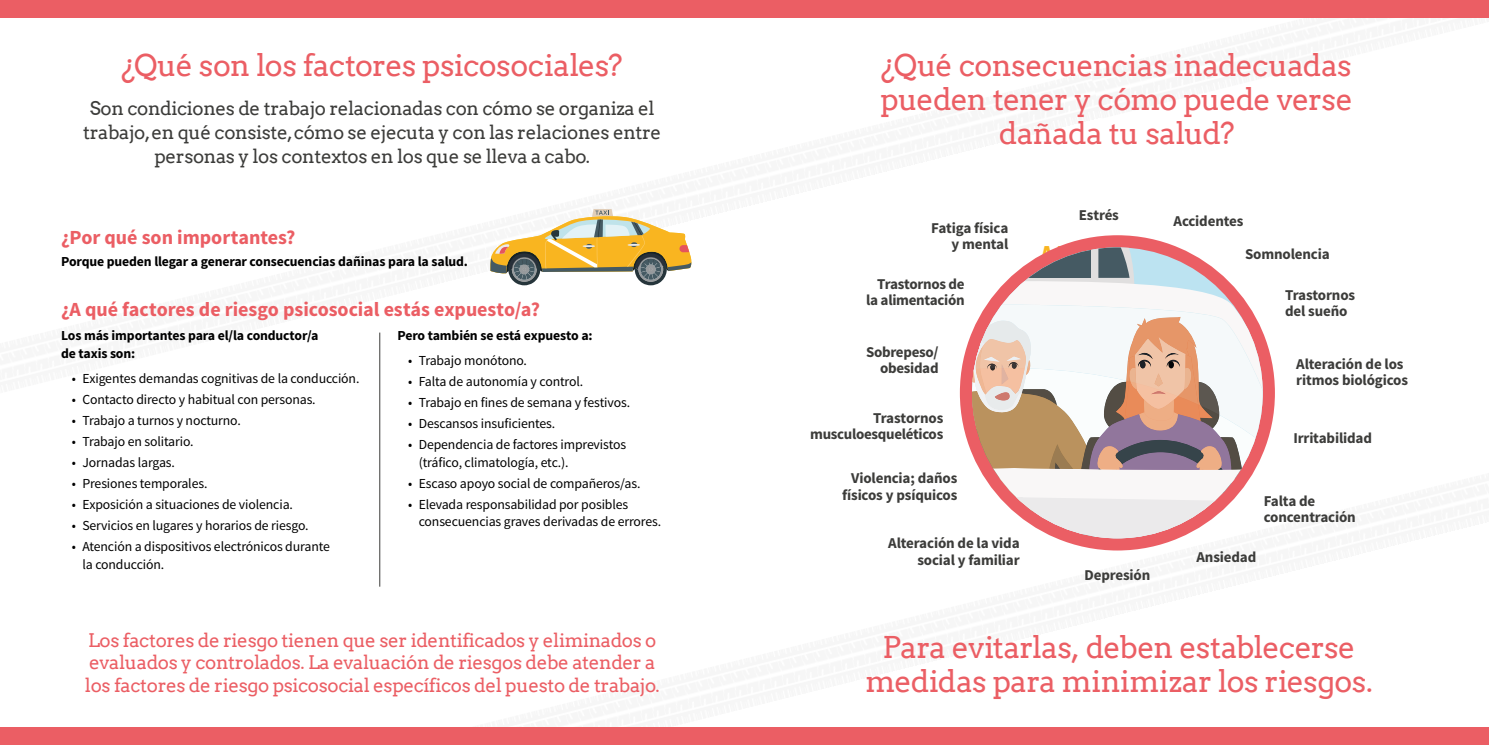
<style>
.page{position:relative;width:1489px;height:745px;background:#fff}
.page>*{position:absolute;margin:0;border:0;box-sizing:border-box;transform-origin:0 0}
.t1{font:30px/33.8px "Arvo";letter-spacing:-.02em;color:#eb5e64;text-align:center}
.t2{font:700 20px "Source Sans Pro";color:#eb5e64}
.t3{font:18.75px/22.5px "Arvo";letter-spacing:-.02em;color:#eb5e64}
.t4{font:18.75px/23.8px "Arvo";letter-spacing:-.02em;color:#3c3c3a;text-align:center}
.t5{font:700 15px/16.2px "Source Sans Pro";letter-spacing:-.01em;color:#3c3c3a;text-align:right}
.t6{font:13.75px/17.5px "Source Sans Pro";letter-spacing:-.01em;color:#000}
.t7{font:700 13.75px/17.5px "Source Sans Pro";letter-spacing:-.01em;color:#000}
</style>
<div class="page">
<svg style="left:490px;top:209px;width:201px;height:76px"></svg>
<svg style="left:959px;top:235px;width:315px;height:315px;background:#df828a"></svg>
<svg style="left:1006px;top:247px;width:128px;height:34px"></svg>
<svg style="left:1018px;top:247px;width:72px;height:31px"></svg>
<svg style="left:987px;top:281px;width:261px;height:23px"></svg>
<svg style="left:972px;top:304px;width:290px;height:234px"></svg>
<hr style="left:379px;top:332px;width:1px;height:254px;background:#3c3c3a">
<div style="left:0;top:0;width:1488px;height:18px;background:#eb5e64"></div>
<div style="left:0;top:726px;width:1488px;height:18px;background:#eb5e64"></div>
<h2 class="t1" style="left:122px;top:48px;width:502px">¿Qué son los factores psicosociales?</h2>
<p class="t4" style="left:83px;top:97px;width:579px">Son condiciones de trabajo relacionadas con cómo se organiza el trabajo, en qué consiste, cómo se ejecuta y con las relaciones entre personas y los contextos en los que se lleva a cabo.</p>
<h3 class="t2" style="left:61px;top:225px;width:236px">¿Por qué son importantes?</h3>
<p class="t7" style="left:61px;top:252px;width:408px">Porque pueden llegar a generar consecuencias dañinas para la salud.</p>
<h3 class="t2" style="left:61px;top:296px;width:480px">¿A qué factores de riesgo psicosocial estás expuesto/a?</h3>
<p class="t7" style="left:61px;top:327px;width:259px">Los más importantes para el/la conductor/a de taxis son:</p>
<p class="t6" style="left:72px;top:369px;width:289px">• Exigentes demandas cognitivas de la conducción.</p>
<p class="t6" style="left:72px;top:390px;width:245px">• Contacto directo y habitual con personas.</p>
<p class="t6" style="left:72px;top:411px;width:171px">• Trabajo a turnos y nocturno.</p>
<p class="t6" style="left:72px;top:432px;width:123px">• Trabajo en solitario.</p>
<p class="t6" style="left:72px;top:453px;width:105px">• Jornadas largas.</p>
<p class="t6" style="left:72px;top:474px;width:137px">• Presiones temporales.</p>
<p class="t6" style="left:72px;top:495px;width:223px">• Exposición a situaciones de violencia.</p>
<p class="t6" style="left:72px;top:516px;width:238px">• Servicios en lugares y horarios de riesgo.</p>
<p class="t6" style="left:82px;top:537px;width:249px;text-indent:-11px">• Atención a dispositivos electrónicos durante la conducción.</p>
<p class="t7" style="left:397px;top:327px;width:197px">Pero también se está expuesto a:</p>
<p class="t6" style="left:408px;top:351px;width:120px">• Trabajo monótono.</p>
<p class="t6" style="left:408px;top:372px;width:177px">• Falta de autonomía y control.</p>
<p class="t6" style="left:408px;top:394px;width:223px">• Trabajo en fines de semana y festivos.</p>
<p class="t6" style="left:408px;top:415px;width:149px">• Descansos insuficientes.</p>
<p class="t6" style="left:419px;top:436px;width:209px;text-indent:-11px">• Dependencia de factores imprevistos (tráfico, climatología, etc.).</p>
<p class="t6" style="left:408px;top:474px;width:234px">• Escaso apoyo social de compañeros/as.</p>
<p class="t6" style="left:419px;top:495px;width:244px;text-indent:-11px">• Elevada responsabilidad por posibles consecuencias graves derivadas de errores.</p>
<p class="t3" style="left:85px;top:628px;width:576px">Los factores de riesgo tienen que ser identificados y eliminados o evaluados y controlados. La evaluación de riesgos debe atender a los factores de riesgo psicosocial específicos del puesto de trabajo.</p>
<h2 class="t1" style="left:880px;top:48px;width:474px">¿Qué consecuencias inadecuadas pueden tener y cómo puede verse dañada tu salud?</h2>
<p class="t5" style="left:931px;top:220px;width:79px">Fatiga física y mental</p>
<p class="t5" style="left:866px;top:276px;width:100px">Trastornos de la alimentación</p>
<p class="t5" style="left:866px;top:344px;width:74px">Sobrepeso/ obesidad</p>
<p class="t5" style="left:810px;top:410px;width:135px">Trastornos musculoesqueléticos</p>
<p class="t5" style="left:842px;top:470px;width:117px">Violencia; daños físicos y psíquicos</p>
<p class="t5" style="left:888px;top:535px;width:133px">Alteración de la vida social y familiar</p>
<h3 class="t5" style="left:1078px;top:207px;width:42px">Estrés</h3>
<h3 class="t5" style="left:1084px;top:567px;width:67px">Depresión</h3>
<h2 class="t5" style="left:1173px;top:213px;width:71px">Accidentes</h2>
<h2 class="t5" style="left:1244px;top:246px;width:86px">Somnolencia</h2>
<h2 class="t5" style="left:1284px;top:287px;width:72px;text-align:left">Trastornos del sueño</h2>
<h2 class="t5" style="left:1296px;top:356px;width:113px;text-align:left">Alteración de los ritmos biológicos</h2>
<h2 class="t5" style="left:1293px;top:430px;width:80px">Irritabilidad</h2>
<h2 class="t5" style="left:1263px;top:493px;width:93px;text-align:left">Falta de concentración</h2>
<h2 class="t5" style="left:1196px;top:549px;width:61px">Ansiedad</h2>
<p class="t1" style="left:865px;top:630px;width:509px">Para evitarlas, deben establecerse medidas para minimizar los riesgos.</p>
</div>
